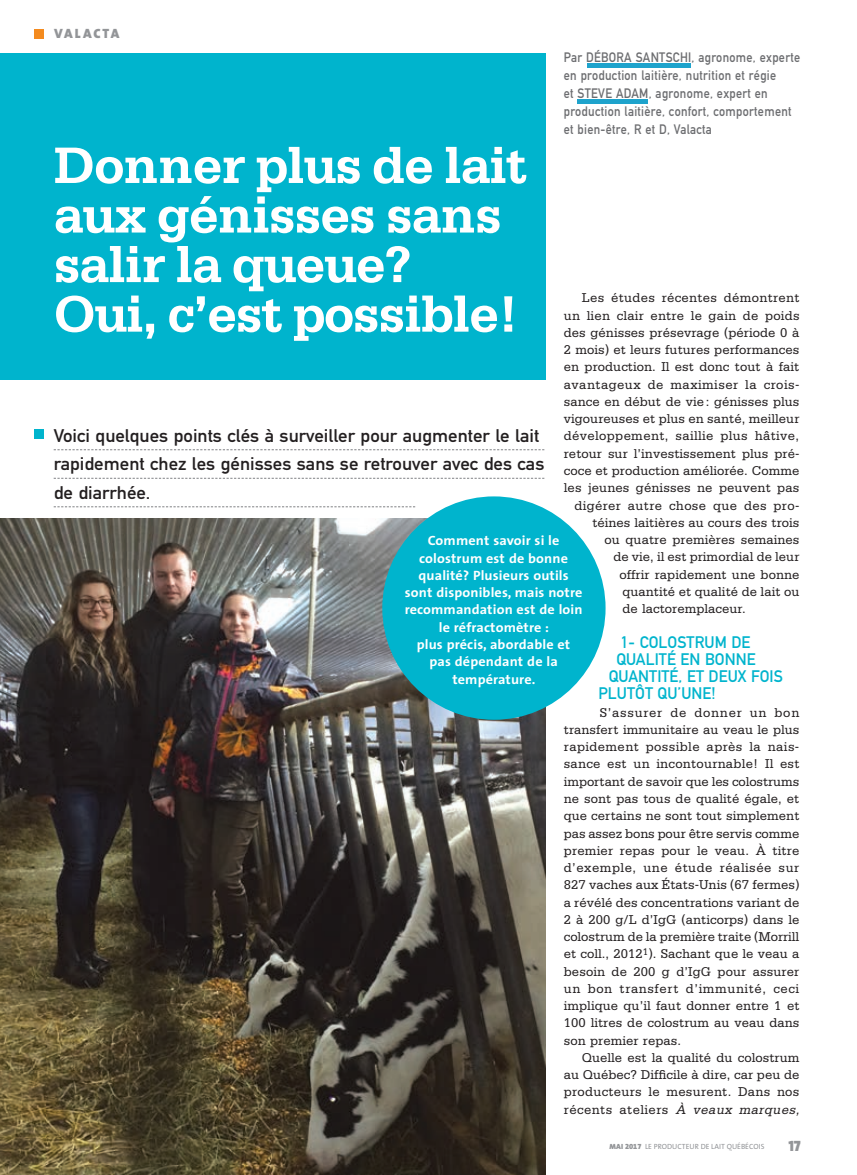
<style>
.page{position:relative;width:857px;height:1175px;background:#fff}
.page>*{position:absolute;margin:0;border:0;box-sizing:border-box;transform-origin:0 0}
.t1{font:700 54px/49.5px "Serifa";letter-spacing:-.025em;color:#fff}
.t2{font:18px/28.5px "DIN Mittelschrift";color:#231f20;scale:1.05 1}
.t3{font:16.5px "DIN Mittelschrift";letter-spacing:.005em;color:#00b4cd}
.t4{font:15px "The Mix Black Caps";color:#939598}
.t5{font:13.5px "Serifa";letter-spacing:.005em;color:#231f20}
.t6{font:700 13.5px/17.2px "The Sans";letter-spacing:.01em;color:#fff;text-align:center;scale:1.05 1}
.t7{font:13.5px/18px "DIN Mittelschrift";letter-spacing:.025em;color:#6c6d70;scale:.9 1}
.t8{font:13.5px "Serifa";letter-spacing:.03em;color:#231f20}
.t9{font:13.5px "Serifa";letter-spacing:.035em;color:#231f20}
.t10{font:13.5px "Serifa";letter-spacing:.04em;color:#231f20}
.t11{font:13.5px "Serifa";letter-spacing:.045em;color:#231f20}
.t12{font:13.5px "Serifa";letter-spacing:.025em;color:#231f20}
.t13{font:13.5px "Serifa";letter-spacing:.055em;color:#231f20}
.t14{font:900 13.5px "The Sans";letter-spacing:.135em;color:#939598}
.t15{font:7.5px "The Sans";color:#939598}
.s1{font-style:italic}
.s2{font-weight:900}
.s3{font-family:"The Sans Black Expert"}
</style>
<div class="page">
<div style="left:0;top:53px;width:546px;height:326px;background:#00b4cd"></div>
<div style="left:34px;top:429px;width:10px;height:10px;background:#00b4cd"></div>
<svg style="left:54px;top:449px;width:490px;height:1px"></svg>
<svg style="left:54px;top:478px;width:490px;height:1px"></svg>
<svg style="left:54px;top:506px;width:361px;height:1px"></svg>
<div style="left:587px;top:63px;width:103px;height:5px;background:#1ea3cc"></div>
<div style="left:577px;top:99px;width:71px;height:5px;background:#1ea3cc"></div>
<div style="left:34px;top:29px;width:10px;height:9px;background:#f48b1f"></div>
<img style="left:0;top:518px;width:546px;height:656px">
<div style="left:382px;top:496px;width:223px;height:223px;background:#00b4cd;border-radius:50%"></div>
<p class="t14" style="left:54px;top:28px;width:67px">VALACTA</p>
<p class="t7" style="left:564px;top:50px;width:264px">Par DÉBORA SANTSCHI, agronome, experte en production laitière, nutrition et régie<br>et STEVE ADAM, agronome, expert en production laitière, confort, comportement et bien-être, R et D, Valacta</p>
<p class="t1" style="left:54px;top:145px;width:475px">Donner plus de lait aux génisses sans salir la queue?<br>Oui, c’est possible!</p>
<p class="t12" style="left:582px;top:293px;width:219px">Les études récentes démontrent</p>
<p class="t5" style="left:564px;top:310px;width:237px">un lien clair entre le gain de poids</p>
<p class="t5" style="left:564px;top:328px;width:237px">des génisses présevrage (période 0 à</p>
<p class="t5" style="left:564px;top:345px;width:237px">2 mois) et leurs futures performances</p>
<p class="t5" style="left:564px;top:362px;width:237px">en production. Il est donc tout à fait</p>
<p class="t9" style="left:564px;top:379px;width:237px">avantageux de maximiser la crois-</p>
<p class="t5" style="left:564px;top:397px;width:237px">sance en début de vie : génisses plus</p>
<p class="t5" style="left:564px;top:414px;width:237px">vigoureuses et plus en santé, meilleur</p>
<p class="t8" style="left:564px;top:431px;width:237px">développement, saillie plus hâtive,</p>
<p class="t5" style="left:564px;top:449px;width:237px">retour sur l’investissement plus pré-</p>
<p class="t5" style="left:564px;top:466px;width:237px">coce et production améliorée. Comme</p>
<p class="t5" style="left:564px;top:483px;width:237px">les jeunes génisses ne peuvent pas</p>
<p class="t8" style="left:574px;top:500px;width:226px">digérer autre chose que des pro-</p>
<p class="t5" style="left:592px;top:518px;width:208px">téines laitières au cours des trois</p>
<p class="t5" style="left:604px;top:535px;width:197px">ou quatre premières semaines</p>
<p class="t5" style="left:613px;top:552px;width:188px">de vie, il est primordial de leur</p>
<p class="t5" style="left:619px;top:569px;width:182px">offrir rapidement une bonne</p>
<p class="t5" style="left:622px;top:587px;width:178px">quantité et qualité de lait ou</p>
<p class="t5" style="left:622px;top:604px;width:125px">de lactoremplaceur.</p>
<p class="t3" style="left:621px;top:635px;width:131px">1- COLOSTRUM DE</p>
<p class="t3" style="left:616px;top:653px;width:141px">QUALITÉ EN BONNE</p>
<p class="t3" style="left:609px;top:670px;width:176px">QUANTITÉ, ET DEUX FOIS</p>
<p class="t3" style="left:598px;top:687px;width:119px">PLUTÔT QU’UNE!</p>
<p class="t13" style="left:600px;top:707px;width:201px">S’assurer de donner un bon</p>
<p class="t5" style="left:564px;top:724px;width:237px">transfert immunitaire au veau le plus</p>
<p class="t8" style="left:564px;top:742px;width:237px">rapidement possible après la nais-</p>
<p class="t5" style="left:564px;top:759px;width:237px">sance est un incontournable! Il est</p>
<p class="t5" style="left:564px;top:776px;width:237px">important de savoir que les colostrums</p>
<p class="t5" style="left:564px;top:793px;width:237px">ne sont pas tous de qualité égale, et</p>
<p class="t5" style="left:564px;top:811px;width:237px">que certains ne sont tout simplement</p>
<p class="t5" style="left:564px;top:828px;width:237px">pas assez bons pour être servis comme</p>
<p class="t5" style="left:564px;top:845px;width:237px">premier repas pour le veau. À titre</p>
<p class="t10" style="left:564px;top:863px;width:237px">d’exemple, une étude réalisée sur</p>
<p class="t5" style="left:564px;top:880px;width:237px">827 vaches aux États-Unis (67 fermes)</p>
<p class="t5" style="left:564px;top:897px;width:237px">a révélé des concentrations variant de</p>
<p class="t5" style="left:564px;top:914px;width:237px">2 à 200 g/L d’IgG (anticorps) dans le</p>
<p class="t5" style="left:564px;top:932px;width:237px">colostrum de la première traite (Morrill</p>
<p class="t5" style="left:564px;top:949px;width:237px">et coll., 2012<sup>1</sup>). Sachant que le veau a</p>
<p class="t5" style="left:564px;top:966px;width:237px">besoin de 200 g d’IgG pour assurer</p>
<p class="t11" style="left:564px;top:983px;width:237px">un bon transfert d’immunité, ceci</p>
<p class="t5" style="left:564px;top:1000px;width:237px">implique qu’il faut donner entre 1 et</p>
<p class="t5" style="left:564px;top:1018px;width:237px">100 litres de colostrum au veau dans</p>
<p class="t5" style="left:564px;top:1035px;width:119px">son premier repas.</p>
<p class="t5" style="left:582px;top:1052px;width:219px">Quelle est la qualité du colostrum</p>
<p class="t5" style="left:564px;top:1069px;width:237px">au Québec? Difficile à dire, car peu de</p>
<p class="t5" style="left:564px;top:1087px;width:237px">producteurs le mesurent. Dans nos</p>
<p class="t9" style="left:564px;top:1104px;width:239px">récents ateliers <span class="s1">À veaux marques,</span></p>
<p class="t2" style="left:54px;top:423px;width:469px">Voici quelques points clés à surveiller pour augmenter le lait rapidement chez les génisses sans se retrouver avec des cas de diarrhée.</p>
<p class="t6" style="left:405px;top:533px;width:171px">Comment savoir si le colostrum est de bonne qualité? Plusieurs outils sont disponibles, mais notre recommandation est de loin le réfractomètre :<br>plus précis, abordable et pas dépendant de la température.</p>
<p class="t15" style="left:609px;top:1143px;width:156px"><span class="s2">MAI</span> <span class="s3">2017</span> LE PRODUCTEUR DE LAIT QUÉBÉCOIS</p>
<p class="t4" style="left:788px;top:1140px;width:14px">17</p>
</div>
